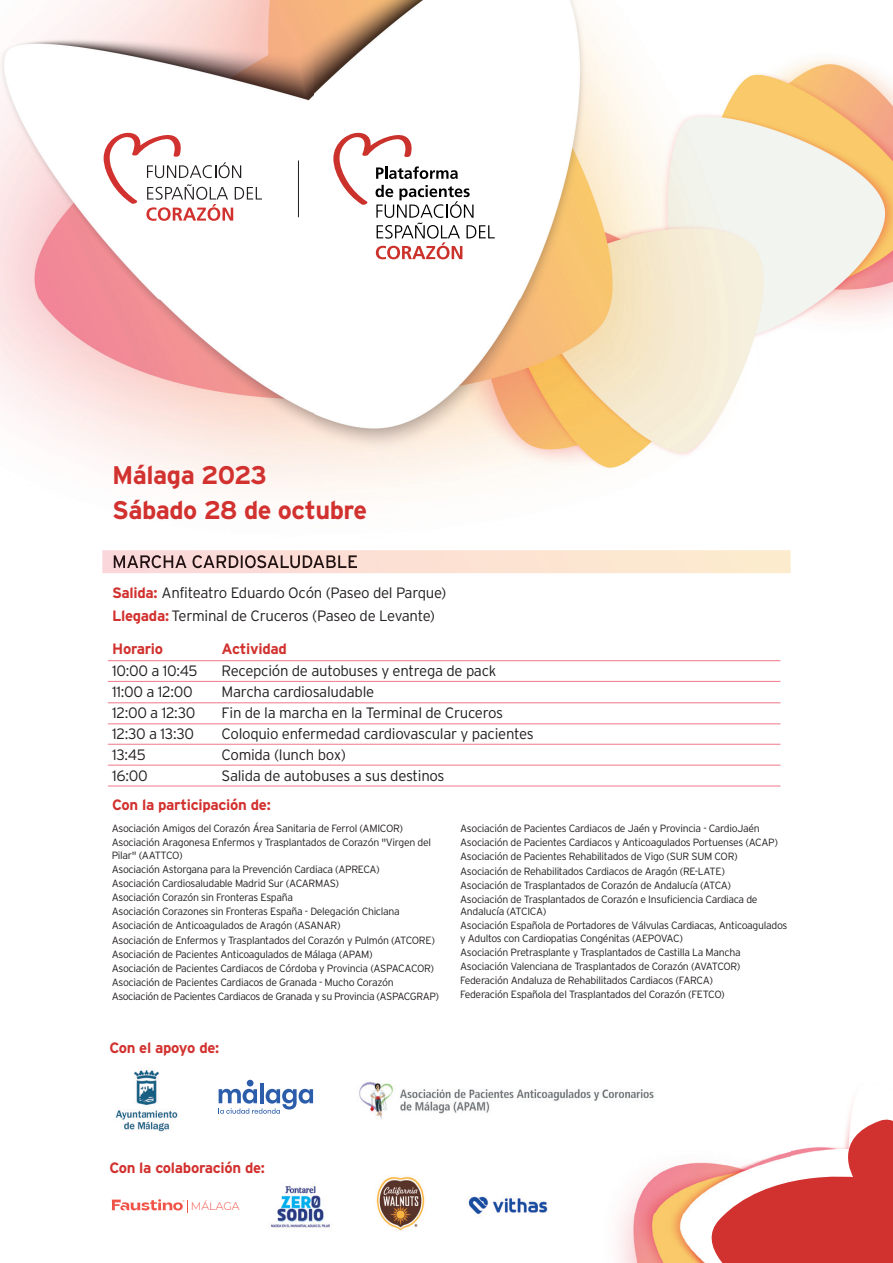
<style>
.page{position:relative;width:893px;height:1263px;background:#fff}
.page>*{position:absolute;margin:0;border:0;box-sizing:border-box;transform-origin:0 0}
.t1{font:700 25.5px/35.1px "Interstate";letter-spacing:-.02em;color:#d2322f}
.t2{font:300 15px/22.5px "Interstate";letter-spacing:-.02em;color:#231f20}
.t3{font:700 15px "Interstate";letter-spacing:-.02em;color:#d2322f}
.t4{font:300 10.95px "Montserrat";color:#f05348}
.t5{font:300 10.5px/14.1px "Interstate";letter-spacing:-.03em;color:#231f20}
.s1{font-weight:700;color:#d2322f}
</style>
<div class="page">
<img style="left:0;top:0;width:893px;height:492px">
<img style="left:102px;top:550px;width:689px;height:23px">
<img style="left:114px;top:555px;width:243px;height:13px">
<hr style="left:108px;top:660px;width:672px;height:1px;background:#f18697">
<hr style="left:108px;top:702px;width:672px;height:1px;background:#f18697">
<hr style="left:108px;top:764px;width:672px;height:2px;background:#f18697">
<hr style="left:108px;top:785px;width:672px;height:2px;background:#f18697">
<hr style="left:108px;top:744px;width:672px;height:1px;background:#f18697">
<hr style="left:108px;top:723px;width:672px;height:1px;background:#f18697">
<hr style="left:108px;top:681px;width:672px;height:1px;background:#f18697">
<svg style="left:104px;top:131px;width:158px;height:90px"></svg>
<hr style="left:298px;top:160px;width:1px;height:57px;background:#231f20">
<svg style="left:333px;top:131px;width:162px;height:128px"></svg>
<img style="left:619px;top:1167px;width:53px;height:96px">
<svg style="left:672px;top:1106px;width:221px;height:157px"></svg>
<svg style="left:112px;top:1199px;width:76px;height:14px"></svg>
<img style="left:468px;top:1196px;width:80px;height:19px">
<img style="left:115px;top:1070px;width:63px;height:62px">
<img style="left:359px;top:1081px;width:295px;height:38px">
<svg style="left:219px;top:1080px;width:94px;height:34px"></svg>
<img style="left:271px;top:1186px;width:59px;height:42px">
<img style="left:376px;top:1176px;width:49px;height:55px">
<h1 class="t1" style="left:112px;top:458px;width:257px">Málaga 2023<br>Sábado 28 de octubre</h1>
<h2 class="t2" style="left:112px;top:581px;width:336px"><span class="s1">Salida:</span> Anfiteatro Eduardo Ocón (Paseo del Parque)<br><span class="s1">Llegada:</span> Terminal de Cruceros (Paseo de Levante)</h2>
<h2 class="t3" style="left:112px;top:640px;width:53px">Horario</h2>
<h2 class="t3" style="left:222px;top:640px;width:67px">Actividad</h2>
<h2 class="t2" style="left:112px;top:659px;width:87px">10:00 a 10:45</h2>
<h2 class="t2" style="left:222px;top:659px;width:276px">Recepción de autobuses y entrega de pack</h2>
<h2 class="t2" style="left:112px;top:680px;width:82px">11:00 a 12:00</h2>
<h2 class="t2" style="left:222px;top:680px;width:154px">Marcha cardiosaludable</h2>
<h2 class="t2" style="left:112px;top:701px;width:85px">12:00 a 12:30</h2>
<h2 class="t2" style="left:222px;top:701px;width:283px">Fin de la marcha en la Terminal de Cruceros</h2>
<h2 class="t2" style="left:112px;top:722px;width:84px">12:30 a 13:30</h2>
<h2 class="t2" style="left:222px;top:722px;width:314px">Coloquio enfermedad cardiovascular y pacientes</h2>
<h2 class="t2" style="left:112px;top:743px;width:35px">13:45</h2>
<h2 class="t2" style="left:222px;top:743px;width:126px">Comida (lunch box)</h2>
<h2 class="t2" style="left:112px;top:764px;width:37px">16:00</h2>
<h2 class="t2" style="left:222px;top:764px;width:224px">Salida de autobuses a sus destinos</h2>
<h2 class="t3" style="left:112px;top:796px;width:160px">Con la participación de:</h2>
<p class="t5" style="left:112px;top:821px;width:321px">Asociación Amigos del Corazón Área Sanitaria de Ferrol (AMICOR)<br>Asociación Aragonesa Enfermos y Trasplantados de Corazón "Virgen del</p>
<p class="t5" style="left:112px;top:848px;width:329px">Pilar" (AATTCO)<br>Asociación Astorgana para la Prevención Cardiaca (APRECA)<br>Asociación Cardiosaludable Madrid Sur (ACARMAS)<br>Asociación Corazón sin Fronteras España<br>Asociación Corazones sin Fronteras España - Delegación Chiclana Asociación de Anticoagulados de Aragón (ASANAR)<br>Asociación de Enfermos y Trasplantados del Corazón y Pulmón (ATCORE)<br>Asociación de Pacientes Anticoagulados de Málaga (APAM)<br>Asociación de Pacientes Cardiacos de Córdoba y Provincia (ASPACACOR)<br>Asociación de Pacientes Cardiacos de Granada - Mucho Corazón Asociación de Pacientes Cardiacos de Granada y su Provincia (ASPACGRAP)</p>
<h2 class="t3" style="left:109px;top:1040px;width:111px">Con el apoyo de:</h2>
<p class="t5" style="left:460px;top:821px;width:319px">Asociación de Pacientes Cardiacos de Jaén y Provincia - CardioJaén Asociación de Pacientes Cardiacos y Anticoagulados Portuenses (ACAP)<br>Asociación de Pacientes Rehabilitados de Vigo (SUR SUM COR)<br>Asociación de Rehabilitados Cardiacos de Aragón (RE-LATE)<br>Asociación de Trasplantados de Corazón de Andalucía (ATCA)<br>Asociación de Trasplantados de Corazón e Insuficiencia Cardiaca de</p>
<p class="t5" style="left:460px;top:904px;width:329px">Andalucía (ATCICA)<br>Asociación Española de Portadores de Válvulas Cardiacas, Anticoagulados</p>
<p class="t5" style="left:460px;top:931px;width:282px">y Adultos con Cardiopatias Congénitas (AEPOVAC)<br>Asociación Pretrasplante y Trasplantados de Castilla La Mancha Asociación Valenciana de Trasplantados de Corazón (AVATCOR)<br>Federación Andaluza de Rehabilitados Cardiacos (FARCA)<br>Federación Española del Trasplantados del Corazón (FETCO)</p>
<h2 class="t3" style="left:109px;top:1159px;width:157px">Con la colaboración de:</h2>
<p class="t4" style="left:191px;top:1199px;width:50px">MÁLAGA</p>
</div>
